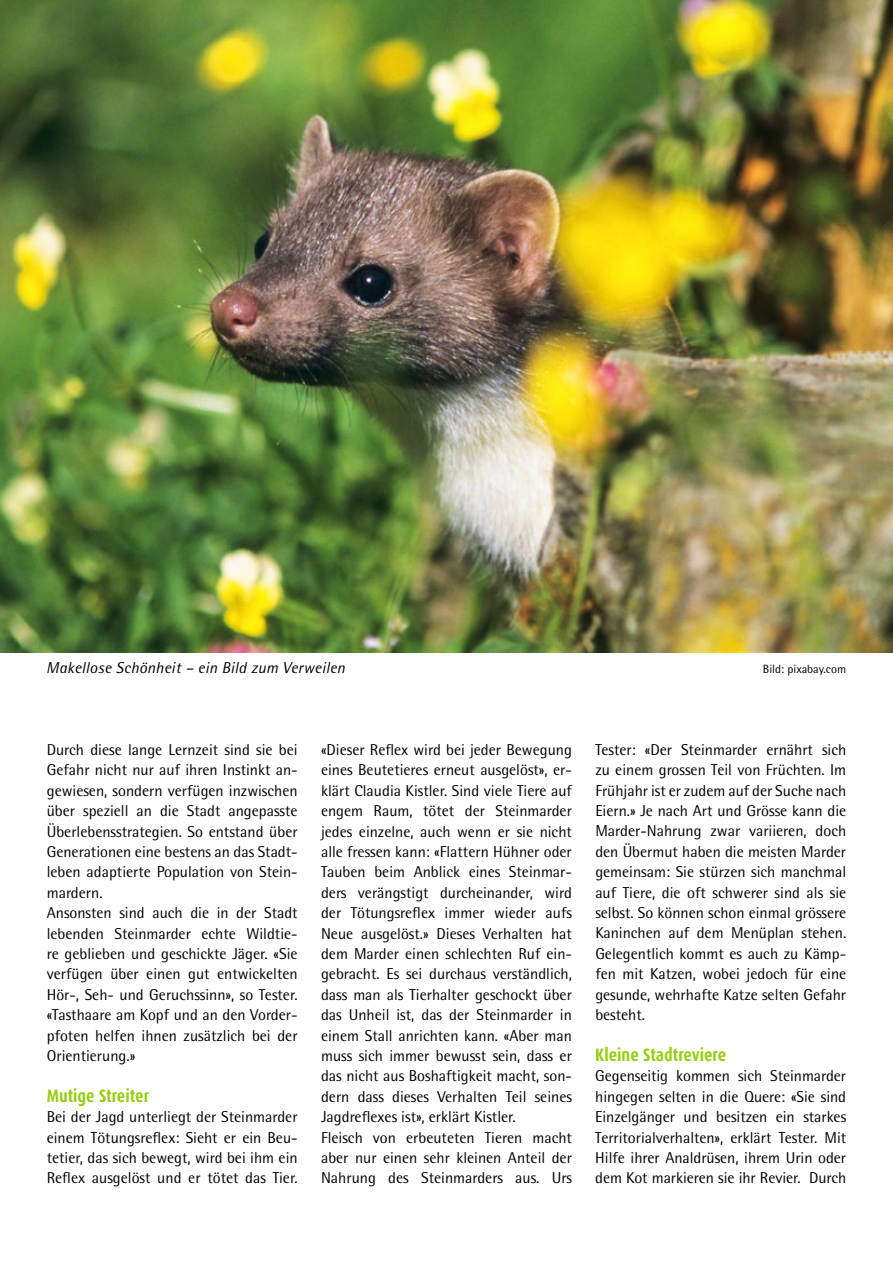
<style>
.page{position:relative;width:893px;height:1263px;background:#fff}
.page>*{position:absolute;margin:0;border:0;box-sizing:border-box;transform-origin:0 0}
.t1{font:700 18px "Dax Condensed";color:#94ce0c}
.t2{font:15.75px/20.4px "Rotis Semi Sans";color:#000;text-align:justify}
.t3{font:italic 15.75px "Rotis Semi Sans";letter-spacing:.015em;color:#000}
.t4{font:12px "Rotis Semi Sans";color:#000}
</style>
<div class="page">
<img style="left:0;top:0;width:893px;height:652px">
<p class="t3" style="left:46px;top:658px;width:300px">Makellose Schönheit – ein Bild zum Verweilen</p>
<p class="t4" style="left:763px;top:662px;width:85px">Bild: pixabay.com</p>
<p class="t2" style="left:47px;top:739px;width:252px;text-align:left">Durch diese lange Lernzeit sind sie bei Gefahr nicht nur auf ihren Instinkt an&shy;gewiesen, sondern verfügen inzwischen über speziell an die Stadt angepasste Überlebensstrategien. So entstand über Generationen eine bestens an das Stadt&shy;leben adaptierte Population von Stein&shy;mardern.<br>Ansonsten sind auch die in der Stadt lebenden Steinmarder echte Wildtie&shy;re geblieben und geschickte Jäger. «Sie verfügen über einen gut entwickelten Hör-, Seh- und Geruchssinn», so Tester. «Tasthaare am Kopf und an den Vorder&shy;pfoten helfen ihnen zusätzlich bei der Orientierung.»</p>
<p class="t1" style="left:47px;top:1086px;width:104px">Mutige Streiter</p>
<p class="t2" style="left:47px;top:1106px;width:252px">Bei der Jagd unterliegt der Steinmarder einem Tötungsreflex: Sieht er ein Beu&shy;tetier, das sich bewegt, wird bei ihm ein Reflex ausgelöst und er tötet das Tier.</p>
<p class="t2" style="left:321px;top:739px;width:252px;text-align:left">«Dieser Reflex wird bei jeder Bewegung eines Beutetieres erneut ausgelöst», er&shy;klärt Claudia Kistler. Sind viele Tiere auf engem Raum, tötet der Steinmarder jedes einzelne, auch wenn er sie nicht alle fressen kann: «Flattern Hühner oder Tauben beim Anblick eines Steinmar&shy;ders verängstigt durcheinander, wird der Tötungsreflex immer wieder aufs Neue ausgelöst.» Dieses Verhalten hat dem Marder einen schlechten Ruf ein&shy;gebracht. Es sei durchaus verständlich, dass man als Tierhalter geschockt über das Unheil ist, das der Steinmarder in einem Stall anrichten kann. «Aber man muss sich immer bewusst sein, dass er das nicht aus Boshaftigkeit macht, son&shy;dern dass dieses Verhalten Teil seines Jagdreflexes ist», erklärt Kistler.<br>Fleisch von erbeuteten Tieren macht aber nur einen sehr kleinen Anteil der Nahrung des Steinmarders aus. Urs</p>
<p class="t2" style="left:595px;top:739px;width:252px">Tester: «Der Steinmarder ernährt sich zu einem grossen Teil von Früchten. Im Frühjahr ist er zudem auf der Suche nach Eiern.» Je nach Art und Grösse kann die Marder-Nahrung zwar variieren, doch den Übermut haben die meisten Marder gemeinsam: Sie stürzen sich manchmal auf Tiere, die oft schwerer sind als sie selbst. So können schon einmal grössere Kaninchen auf dem Menüplan stehen.<br>Gelegentlich kommt es auch zu Kämp&shy;fen mit Katzen, wobei jedoch für eine gesunde, wehrhafte Katze selten Gefahr besteht.</p>
<p class="t1" style="left:595px;top:1045px;width:132px">Kleine Stadtreviere</p>
<p class="t2" style="left:595px;top:1066px;width:252px">Gegenseitig kommen sich Steinmarder hingegen selten in die Quere: «Sie sind Einzelgänger und besitzen ein starkes Territorialverhalten», erklärt Tester. Mit Hilfe ihrer Analdrüsen, ihrem Urin oder dem Kot markieren sie ihr Revier. Durch</p>
</div>
